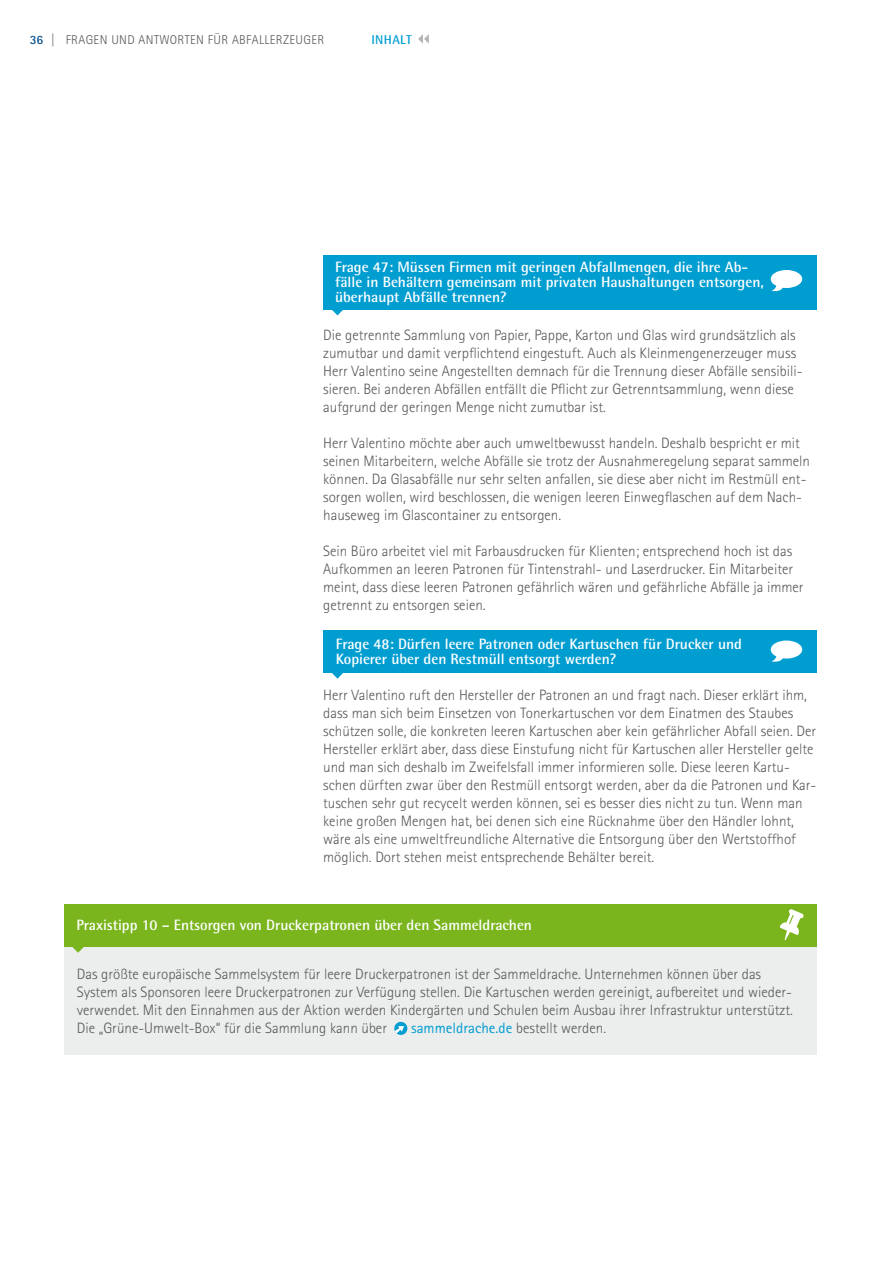
<style>
.page{position:relative;width:893px;height:1263px;background:#fff}
.page>*{position:absolute;margin:0;border:0;box-sizing:border-box;transform-origin:0 0}
.t1{font:300 15px/18px "Agfa Rotis Sans Serif";color:#58585a}
.t2{font:700 15px/15px "Agfa Rotis Semisans";color:#fff}
.t3{font:15px "Agfa Rotis Sans Serif";color:#009dd1}
.t4{font:300 12.75px "Agfa Rotis Sans Serif";letter-spacing:.03em;color:#58585a}
.t5{font:700 12.75px "Agfa Rotis Semisans";letter-spacing:.03em;color:#009dd1}
.s1{font-weight:700;color:#004c89}
.s2{font-weight:300;color:#58585a}
</style>
<div class="page">
<div style="left:323px;top:630px;width:493px;height:43px;background:#009dd1"></div>
<svg style="left:332px;top:673px;width:11px;height:6px"></svg>
<div style="left:771px;top:640px;width:31px;height:18px;background:#fff;border-radius:50%"></div>
<svg style="left:771px;top:654px;width:13px;height:8px"></svg>
<div style="left:323px;top:255px;width:493px;height:54px;background:#009dd1"></div>
<svg style="left:332px;top:309px;width:11px;height:6px"></svg>
<div style="left:771px;top:270px;width:31px;height:18px;background:#fff;border-radius:50%"></div>
<svg style="left:771px;top:283px;width:13px;height:9px"></svg>
<div style="left:64px;top:940px;width:752px;height:115px;background:#eceded"></div>
<div style="left:64px;top:904px;width:752px;height:43px;background:#7ab51d"></div>
<svg style="left:72px;top:947px;width:12px;height:6px"></svg>
<svg style="left:780px;top:909px;width:24px;height:31px"></svg>
<svg style="left:394px;top:1022px;width:13px;height:13px"></svg>
<svg style="left:395px;top:1026px;width:9px;height:7px"></svg>
<svg style="left:418px;top:34px;width:11px;height:10px"></svg>
<p class="t4" style="left:30px;top:32px;width:296px"><span class="s1">36</span> | FRAGEN UND ANTWORTEN FÜR ABFALLERZEUGER</p>
<p class="t5" style="left:371px;top:32px;width:42px">INHALT</p>
<p class="t2" style="left:335px;top:259px;width:430px">Frage 47: Müssen Firmen mit geringen Abfallmengen, die ihre Ab&shy;fälle in Behältern gemeinsam mit privaten Haushaltungen entsorgen, überhaupt Abfälle trennen?</p>
<p class="t1" style="left:323px;top:326px;width:481px">Die getrennte Sammlung von Papier, Pappe, Karton und Glas wird grundsätzlich als zumutbar und damit verpflichtend eingestuft. Auch als Kleinmengenerzeuger muss Herr Valentino seine Angestellten demnach für die Trennung dieser Abfälle sensibili&shy;sieren. Bei anderen Abfällen entfällt die Pflicht zur Getrenntsammlung, wenn diese aufgrund der geringen Menge nicht zumutbar ist.</p>
<p class="t1" style="left:323px;top:434px;width:488px">Herr Valentino möchte aber auch umweltbewusst handeln. Deshalb bespricht er mit seinen Mitarbeitern, welche Abfälle sie trotz der Ausnahmeregelung separat sammeln können. Da Glasabfälle nur sehr selten anfallen, sie diese aber nicht im Restmüll ent&shy;sorgen wollen, wird beschlossen, die wenigen leeren Einwegflaschen auf dem Nach&shy;hauseweg im Glascontainer zu entsorgen.</p>
<p class="t1" style="left:323px;top:542px;width:482px">Sein Büro arbeitet viel mit Farbausdrucken für Klienten; entsprechend hoch ist das Aufkommen an leeren Patronen für Tintenstrahl- und Laserdrucker. Ein Mitarbeiter meint, dass diese leeren Patronen gefährlich wären und gefährliche Abfälle ja immer getrennt zu entsorgen seien.</p>
<p class="t2" style="left:336px;top:636px;width:408px">Frage 48: Dürfen leere Patronen oder Kartuschen für Drucker und<br>Kopierer über den Restmüll entsorgt werden?</p>
<p class="t1" style="left:323px;top:686px;width:495px">Herr Valentino ruft den Hersteller der Patronen an und fragt nach. Dieser erklärt ihm, dass man sich beim Einsetzen von Tonerkartuschen vor dem Einatmen des Staubes schützen solle, die konkreten leeren Kartuschen aber kein gefährlicher Abfall seien. Der Hersteller erklärt aber, dass diese Einstufung nicht für Kartuschen aller Hersteller gelte und man sich deshalb im Zweifelsfall immer informieren solle. Diese leeren Kartu&shy;schen dürften zwar über den Restmüll entsorgt werden, aber da die Patronen und Kar&shy;tuschen sehr gut recycelt werden können, sei es besser dies nicht zu tun. Wenn man keine großen Mengen hat, bei denen sich eine Rücknahme über den Händler lohnt, wäre als eine umweltfreundliche Alternative die Entsorgung über den Wertstoffhof möglich. Dort stehen meist entsprechende Behälter bereit.</p>
<p class="t2" style="left:76px;top:917px;width:457px">Praxistipp 10 – Entsorgen von Druckerpatronen über den Sammeldrachen</p>
<p class="t1" style="left:77px;top:965px;width:718px">Das größte europäische Sammelsystem für leere Druckerpatronen ist der Sammeldrache. Unternehmen können über das System als Sponsoren leere Druckerpatronen zur Verfügung stellen. Die Kartuschen werden gereinigt, aufbereitet und wieder&shy;verwendet. Mit den Einnahmen aus der Aktion werden Kindergärten und Schulen beim Ausbau ihrer Infrastruktur unterstützt.<br>Die „Grüne-Umwelt-Box“ für die Sammlung kann über</p>
<p class="t3" style="left:411px;top:1019px;width:196px">sammeldrache.de <span class="s2">bestellt werden.</span></p>
</div>
